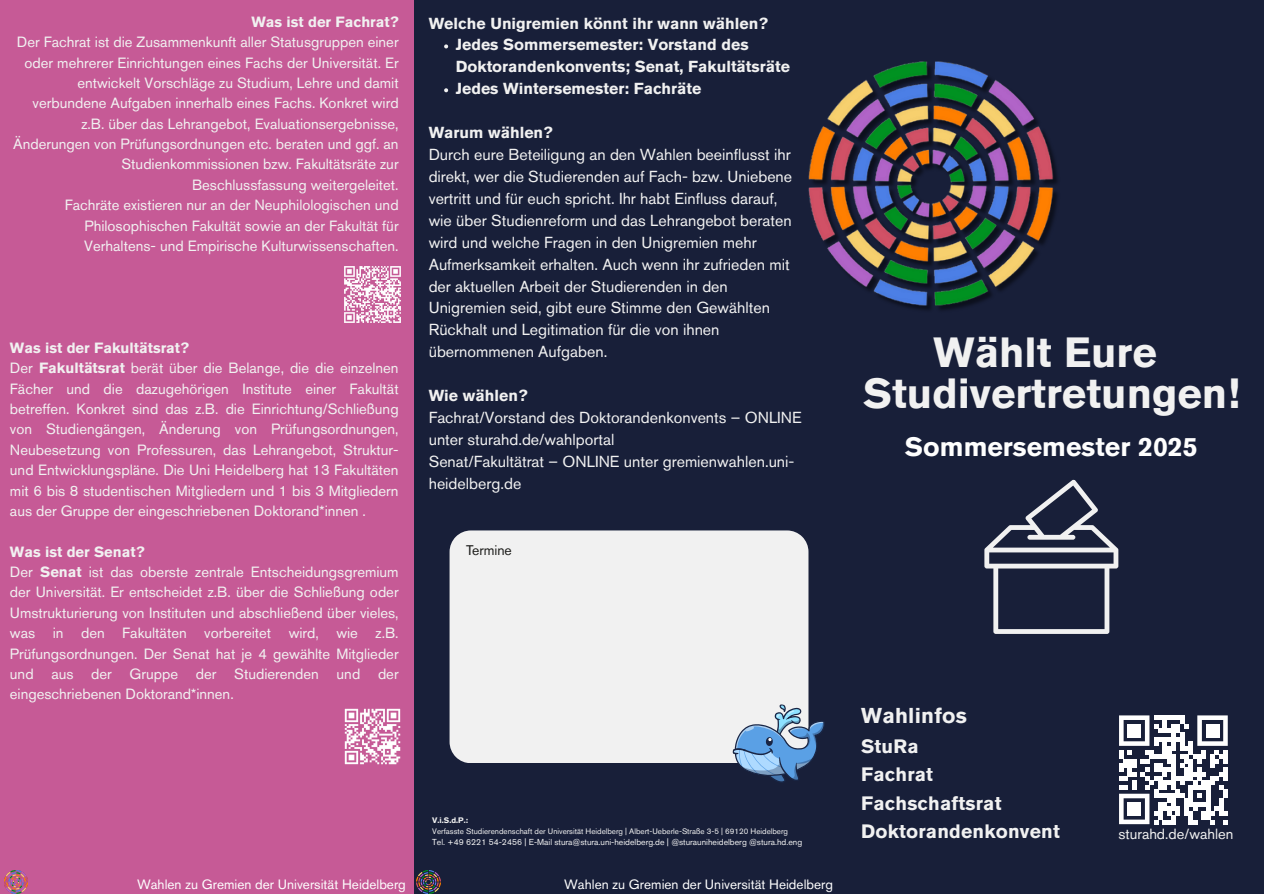
<style>
.page{position:relative;width:1264px;height:894px;background:#fff}
.page>*{position:absolute;margin:0;border:0;box-sizing:border-box;transform-origin:0 0}
.t1{font:700 42px/41.7px "Akzidenz Grotesk Pro";color:#f1f1f1;text-align:center}
.t2{font:700 26.55px "Akzidenz Grotesk Pro";color:#fefefe}
.t3{font:700 21.45px "Akzidenz Grotesk Pro";letter-spacing:.01em;color:#f1f1f1}
.t4{font:700 19.35px/28.5px "Akzidenz Grotesk Pro";letter-spacing:.01em;color:#f1f1f1}
.t5{font:15.9px/21.9px "Akzidenz Grotesk Pro";color:#f1f1f1}
.t6{font:700 15.9px/21.9px "Akzidenz Grotesk Pro";color:#f1f1f1}
.t7{font:14.85px/20.4px "Akzidenz Grotesk Pro";color:#f1f1f1}
.t8{font:700 14.85px "Akzidenz Grotesk Pro";color:#f1f1f1}
.t9{font:14.7px "Akzidenz Grotesk Pro";color:#f1f1f1}
.t10{font:13.95px "Akzidenz Grotesk Pro";color:#1d1d1b}
.t11{font:13.5px "Akzidenz Grotesk Pro";color:#fefefe}
.t12{font:8.7px "Akzidenz Grotesk Pro";color:#f1f1f1}
.t13{font:7.95px "Akzidenz Grotesk Pro";color:#f1f1f1}
.t14{font:700 7.95px "Akzidenz Grotesk Pro";color:#f1f1f1}
.s1{font-weight:700}
</style>
<div class="page">
<div style="left:0;top:0;width:1263px;height:893px;background:#181f39"></div>
<img style="left:808px;top:61px;width:250px;height:249px">
<svg style="left:984px;top:479px;width:134px;height:154px"></svg>
<svg style="left:1119px;top:715px;width:108px;height:108px"></svg>
<div style="left:1127px;top:724px;width:13px;height:13px;background:#fff"></div>
<div style="left:1205px;top:724px;width:13px;height:13px;background:#fff"></div>
<div style="left:1127px;top:802px;width:13px;height:13px;background:#fff"></div>
<svg style="left:444px;top:44px;width:4px;height:4px"></svg>
<svg style="left:444px;top:88px;width:4px;height:4px"></svg>
<div style="left:449px;top:530px;width:359px;height:233px;background:#f1f1f1"></div>
<div style="left:0;top:0;width:413px;height:893px;background:#c65a96"></div>
<img style="left:344px;top:708px;width:57px;height:57px">
<img style="left:344px;top:266px;width:57px;height:57px">
<img style="left:4px;top:870px;width:24px;height:23px">
<img style="left:417px;top:870px;width:23px;height:23px">
<svg style="left:732px;top:703px;width:93px;height:80px"></svg>
<p class="t8" style="left:251px;top:16px;width:149px">Was ist der Fachrat?</p>
<h6 class="t7" style="left:13px;top:33px;width:387px;text-align:right">Der Fachrat ist die Zusammenkunft aller Statusgruppen einer oder mehrerer Einrichtungen eines Fachs der Universität. Er entwickelt Vorschläge zu Studium, Lehre und damit verbundene Aufgaben innerhalb eines Fachs. Konkret wird z.B. über das Lehrangebot, Evaluationsergebnisse, Änderungen von Prüfungsordnungen etc. beraten und ggf. an Studienkommissionen bzw. Fakultätsräte zur Beschlussfassung weitergeleitet.<br>Fachräte existieren nur an der Neuphilologischen und Philosophischen Fakultät sowie an der Fakultät für Verhaltens- und Empirische Kulturwissenschaften.</h6>
<p class="t7" style="left:10px;top:339px;width:390px"><span class="s1">Was ist der Fakultätsrat?<br></span>Der <span class="s1">Fakultätsrat</span> berät über die Belange, die die einzelnen Fächer und die dazugehörigen Institute einer Fakultät betreffen. Konkret sind das z.B. die Einrichtung/Schließung von Studiengängen, Änderung von Prüfungsordnungen, Neubesetzung von Professuren, das Lehrangebot, Struktur&shy;und Entwicklungspläne. Die Uni Heidelberg hat 13 Fakultäten mit 6 bis 8 studentischen Mitgliedern und 1 bis 3 Mitgliedern aus der Gruppe der eingeschriebenen Doktorand*innen .</p>
<h3 class="t7" style="left:10px;top:542px;width:390px"><span class="s1">Was ist der Senat?<br></span>Der <span class="s1">Senat</span> ist das oberste zentrale Entscheidungsgremium der Universität. Er entscheidet z.B. über die Schließung oder Umstrukturierung von Instituten und abschließend über vieles, was in den Fakultäten vorbereitet wird, wie z.B.<br>Prüfungsordnungen. Der Senat hat je 4 gewählte Mitglieder und aus der Gruppe der Studierenden und der eingeschriebenen Doktorand*innen.</h3>
<p class="t6" style="left:428px;top:14px;width:341px">Welche Unigremien könnt ihr wann wählen?</p>
<h5 class="t6" style="left:456px;top:35px;width:336px">Jedes Sommersemester: Vorstand des<br>Doktorandenkonvents; Senat, Fakultätsräte</h5>
<h5 class="t6" style="left:456px;top:79px;width:247px">Jedes Wintersemester: Fachräte</h5>
<h5 class="t5" style="left:428px;top:123px;width:365px"><span class="s1">Warum wählen?<br></span>Durch eure Beteiligung an den Wahlen beeinflusst ihr direkt, wer die Studierenden auf Fach- bzw. Uniebene vertritt und für euch spricht. Ihr habt Einfluss darauf, wie über Studienreform und das Lehrangebot beraten wird und welche Fragen in den Unigremien mehr Aufmerksamkeit erhalten. Auch wenn ihr zufrieden mit der aktuellen Arbeit der Studierenden in den Unigremien seid, gibt eure Stimme den Gewählten Rückhalt und Legitimation für die von ihnen übernommenen Aufgaben.</h5>
<p class="t5" style="left:428px;top:386px;width:374px"><span class="s1">Wie wählen?<br></span>Fachrat/Vorstand des Doktorandenkonvents – ONLINE unter sturahd.de/wahlportal<br>Senat/Fakultätrat – ONLINE unter gremienwahlen.uni&shy;heidelberg.de</p>
<h2 class="t10" style="left:466px;top:544px;width:47px">Termine</h2>
<h5 class="t14" style="left:432px;top:816px;width:37px">V.i.S.d.P.:</h5>
<p class="t13" style="left:432px;top:827px;width:357px">Verfasste Studierendenschaft der Universität Heidelberg | Albert-Ueberle-Straße 3-5 | 69120 Heidelberg</p>
<h1 class="t12" style="left:432px;top:838px;width:371px">Tel. +49 6221 54-2456 | E-Mail stura@stura.uni-heidelberg.de | @sturauniheidelberg @stura.hd.eng</h1>
<p class="t11" style="left:137px;top:878px;width:270px">Wahlen zu Gremien der Universität Heidelberg</p>
<h3 class="t11" style="left:564px;top:878px;width:270px">Wahlen zu Gremien der Universität Heidelberg</h3>
<p class="t1" style="left:863px;top:335px;width:378px">Wählt Eure<br>Studivertretungen!</p>
<h5 class="t2" style="left:905px;top:435px;width:294px">Sommersemester 2025</h5>
<p class="t3" style="left:861px;top:707px;width:107px">Wahlinfos</p>
<p class="t4" style="left:861px;top:733px;width:73px">StuRa<br>Fachrat</p>
<p class="t4" style="left:861px;top:790px;width:142px">Fachschaftsrat</p>
<h4 class="t4" style="left:861px;top:818px;width:200px">Doktorandenkonvent</h4>
<p class="t9" style="left:1118px;top:827px;width:116px">sturahd.de/wahlen</p>
</div>
